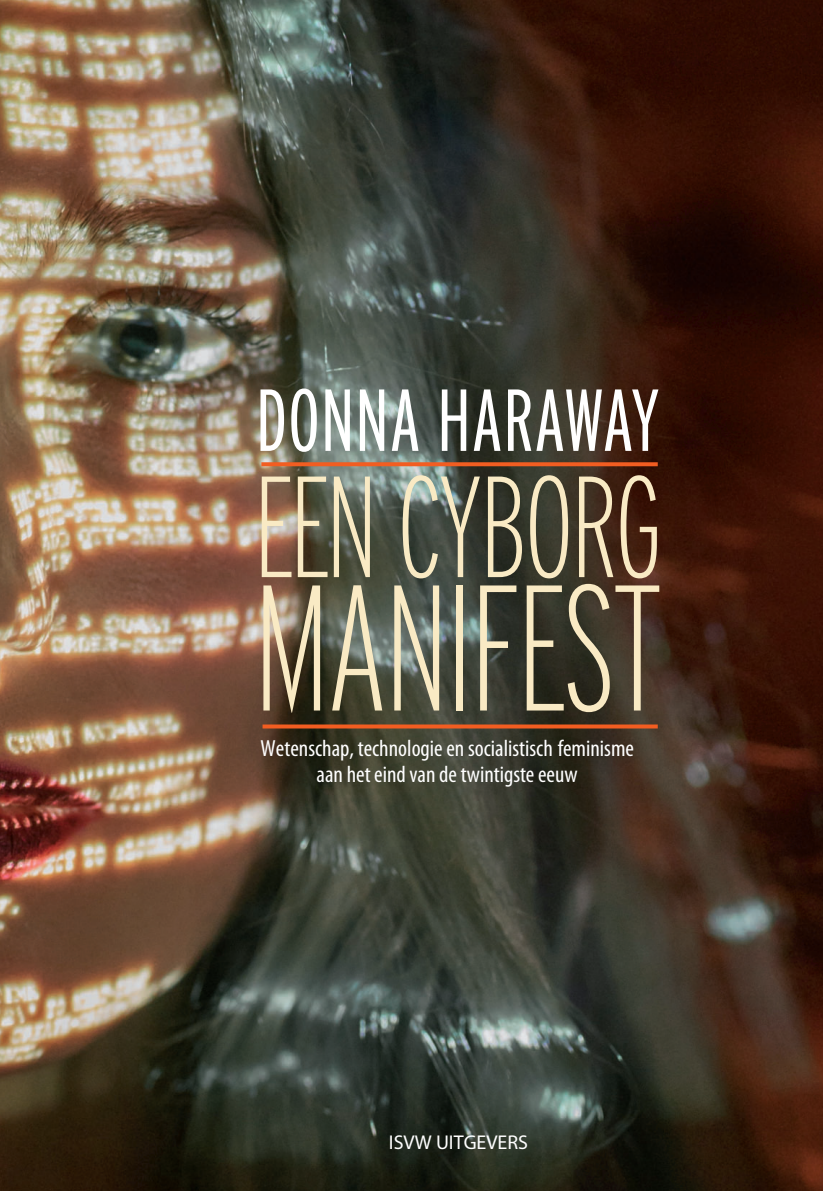
<style>
.page{position:relative;width:823px;height:1191px;background:#fff}
.page>*{position:absolute;margin:0;border:0;box-sizing:border-box;transform-origin:0 0}
.t1{font:178.6px "Interstate Extra Light Comp";letter-spacing:-.02em;color:#f9eac4}
.t2{font:143.6px "Interstate Extra Light Comp";letter-spacing:-.02em;color:#f9eac4}
.t3{font:300 extra-condensed 87.8px "Interstate";color:#fff}
.t4{font:condensed 23.4px/26.8px "Myriad Pro";color:#fff;text-align:center}
.t5{font:20px "Myriad Pro";color:#fff}
</style>
<div class="page">
<img style="left:0;top:0;width:822px;height:1191px">
<svg style="left:262px;top:724px;width:395px;height:4px;background:#da5721"></svg>
<svg style="left:261px;top:462px;width:396px;height:4px;background:#e85d24"></svg>
<h3 class="t3" style="left:255px;top:389px;width:406px">DONNA HARAWAY</h3>
<h2 class="t2" style="left:254px;top:476px;width:410px">EEN CYBORG</h2>
<h1 class="t1" style="left:253px;top:585px;width:410px">MANIFEST</h1>
<p class="t4" style="left:260px;top:736px;width:374px">Wetenschap, technologie en socialistisch feminisme aan het eind van de twintigste eeuw</p>
<p class="t5" style="left:389px;top:1130px;width:140px">ISVW UITGEVERS</p>
</div>
